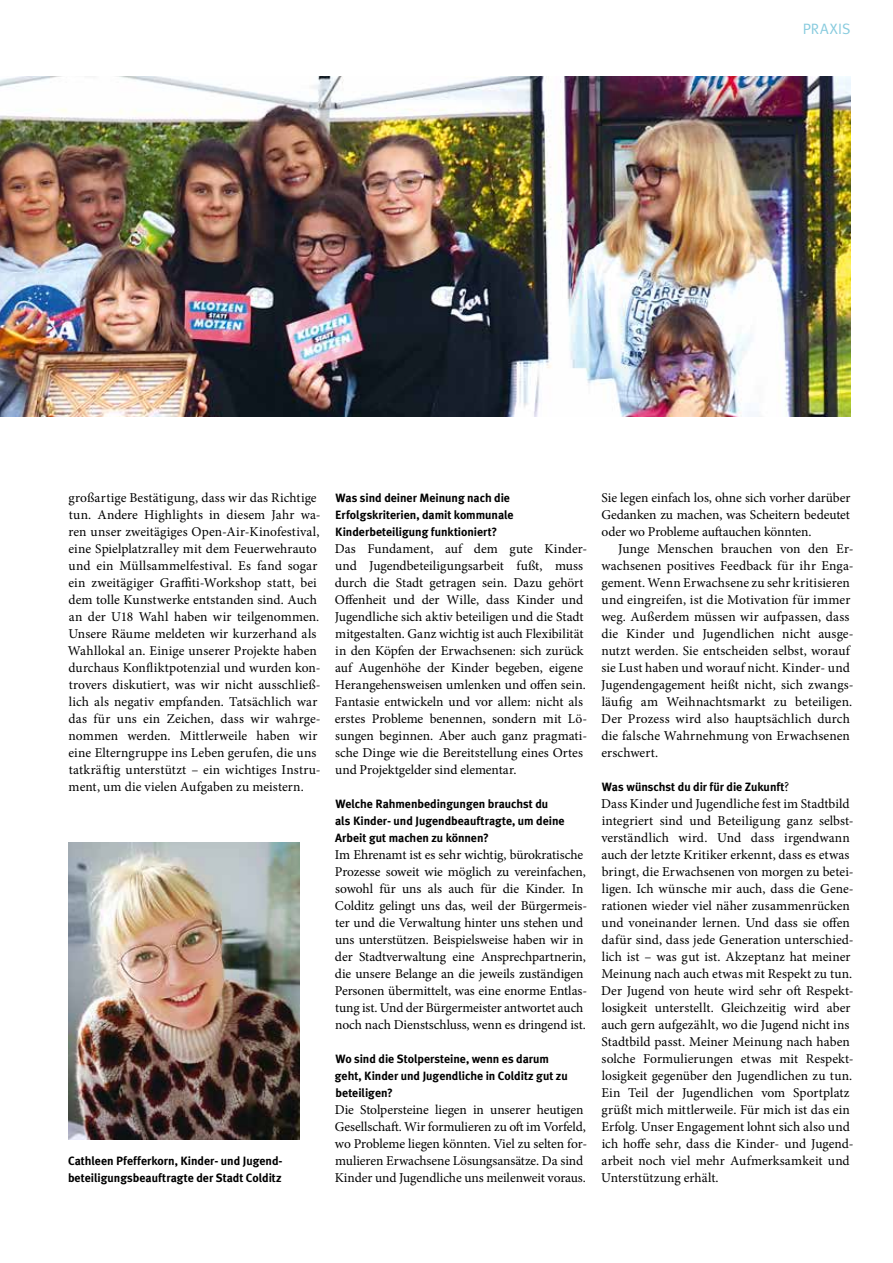
<style>
.page{position:relative;width:893px;height:1263px;background:#fff}
.page>*{position:absolute;margin:0;border:0;box-sizing:border-box;transform-origin:0 0}
.t1{font:15px "Meta Plus";letter-spacing:.015em;color:#87cbde}
.t2{font:13.5px/17px "Minion Pro";color:#000}
.t3{font:700 12px/17px "Meta Plus Lining";color:#000}
.s1{font-family:"Minion Pro";font-weight:400;font-size:13.5px}
</style>
<div class="page">
<img style="left:0;top:77px;width:850px;height:340px">
<img style="left:68px;top:842px;width:232px;height:298px">
<p class="t1" style="left:803px;top:20px;width:49px">PRAXIS</p>
<p class="t2" style="left:68px;top:489px;width:254px">großartige Bestätigung, dass wir das Richtige tun. Andere Highlights in diesem Jahr wa&shy;ren unser zweitägiges Open-Air-Kinofestival, eine Spielplatzralley mit dem Feuerwehrauto und ein Müllsammelfestival. Es fand sogar ein zweitägiger Graffiti-Workshop statt, bei dem tolle Kunstwerke entstanden sind. Auch an der U18 Wahl haben wir teilgenommen.<br>Unsere Räume meldeten wir kurzerhand als Wahllokal an. Einige unserer Projekte haben durchaus Konfliktpotenzial und wurden kon&shy;trovers diskutiert, was wir nicht ausschließ&shy;lich als negativ empfanden. Tatsächlich war das für uns ein Zeichen, dass wir wahrge&shy;nommen werden. Mittlerweile haben wir eine Elterngruppe ins Leben gerufen, die uns tatkräftig unterstützt – ein wichtiges Instru&shy;ment, um die vielen Aufgaben zu meistern.</p>
<p class="t3" style="left:335px;top:489px;width:180px">Was sind deiner Meinung nach die<br>Erfolgskriterien, damit kommunale<br>Kinderbeteiligung funktioniert?</p>
<p class="t2" style="left:335px;top:540px;width:254px">Das Fundament, auf dem gute Kinder&shy;und Jugendbeteiligungsarbeit fußt, muss durch die Stadt getragen sein. Dazu gehört Offenheit und der Wille, dass Kinder und Jugendliche sich aktiv beteiligen und die Stadt mitgestalten. Ganz wichtig ist auch Flexibilität in den Köpfen der Erwachsenen: sich zurück auf Augenhöhe der Kinder begeben, eigene Herangehensweisen umlenken und offen sein.<br>Fantasie entwickeln und vor allem: nicht als erstes Probleme benennen, sondern mit Lö&shy;sungen beginnen. Aber auch ganz pragmati&shy;sche Dinge wie die Bereitstellung eines Ortes und Projektgelder sind elementar.</p>
<p class="t3" style="left:335px;top:795px;width:231px">Welche Rahmenbedingungen brauchst du als Kinder- und Jugendbeauftragte, um deine<br>Arbeit gut machen zu können?</p>
<p class="t2" style="left:335px;top:846px;width:254px">Im Ehrenamt ist es sehr wichtig, bürokratische Prozesse soweit wie möglich zu vereinfachen, sowohl für uns als auch für die Kinder. In Colditz gelingt uns das, weil der Bürgermeis&shy;ter und die Verwaltung hinter uns stehen und uns unterstützen. Beispielsweise haben wir in der Stadtverwaltung eine Ansprechpartnerin, die unsere Belange an die jeweils zuständigen Personen übermittelt, was eine enorme Entlas&shy;tung ist. Und der Bürgermeister antwortet auch noch nach Dienstschluss, wenn es dringend ist.</p>
<p class="t3" style="left:335px;top:1050px;width:234px">Wo sind die Stolpersteine, wenn es darum geht, Kinder und Jugendliche in Colditz gut zu beteiligen?</p>
<p class="t2" style="left:335px;top:1101px;width:254px">Die Stolpersteine liegen in unserer heutigen Gesellschaft. Wir formulieren zu oft im Vorfeld, wo Probleme liegen könnten. Viel zu selten for&shy;mulieren Erwachsene Lösungsansätze. Da sind Kinder und Jugendliche uns meilenweit voraus.</p>
<p class="t3" style="left:68px;top:1152px;width:216px">Cathleen Pfefferkorn, Kinder- und Jugend&shy;beteiligungsbeauftragte der Stadt Colditz</p>
<p class="t2" style="left:601px;top:489px;width:251px;text-align:justify">Sie legen einfach los, ohne sich vorher darüber Gedanken zu machen, was Scheitern bedeutet oder wo Probleme auftauchen könnten.</p>
<p class="t2" style="left:601px;top:540px;width:254px;text-indent:17px">Junge Menschen brauchen von den Er&shy;wachsenen positives Feedback für ihr Enga&shy;gement. Wenn Erwachsene zu sehr kritisieren und eingreifen, ist die Motivation für immer weg. Außerdem müssen wir aufpassen, dass die Kinder und Jugendlichen nicht ausge&shy;nutzt werden. Sie entscheiden selbst, worauf sie Lust haben und worauf nicht. Kinder- und Jugendengagement heißt nicht, sich zwangs&shy;läufig am Weihnachtsmarkt zu beteiligen.<br>Der Prozess wird also hauptsächlich durch die falsche Wahrnehmung von Erwachsenen erschwert.</p>
<p class="t3" style="left:602px;top:778px;width:189px">Was wünschst du dir für die Zukunft<span class="s1">?</span></p>
<p class="t2" style="left:601px;top:795px;width:254px">Dass Kinder und Jugendliche fest im Stadtbild integriert sind und Beteiligung ganz selbst&shy;verständlich wird. Und dass irgendwann auch der letzte Kritiker erkennt, dass es etwas bringt, die Erwachsenen von morgen zu betei&shy;ligen. Ich wünsche mir auch, dass die Gene&shy;rationen wieder viel näher zusammenrücken und voneinander lernen. Und dass sie offen dafür sind, dass jede Generation unterschied&shy;lich ist – was gut ist. Akzeptanz hat meiner Meinung nach auch etwas mit Respekt zu tun.<br>Der Jugend von heute wird sehr oft Respekt&shy;losigkeit unterstellt. Gleichzeitig wird aber auch gern aufgezählt, wo die Jugend nicht ins Stadtbild passt. Meiner Meinung nach haben solche Formulierungen etwas mit Respekt&shy;losigkeit gegenüber den Jugendlichen zu tun.<br>Ein Teil der Jugendlichen vom Sportplatz grüßt mich mittlerweile. Für mich ist das ein Erfolg. Unser Engagement lohnt sich also und ich hoffe sehr, dass die Kinder- und Jugend&shy;arbeit noch viel mehr Aufmerksamkeit und Unterstützung erhält.</p>
</div>
